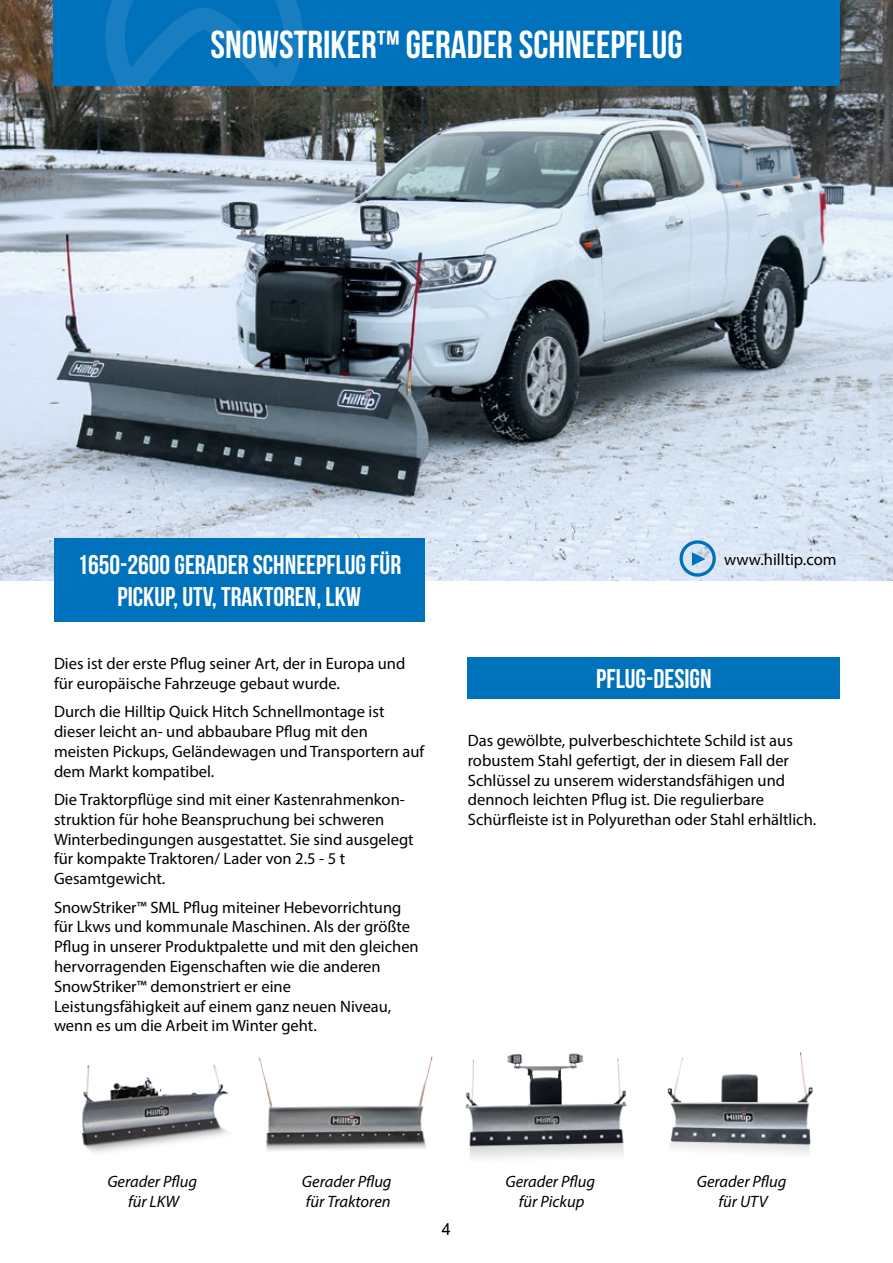
<style>
.page{position:relative;width:893px;height:1263px;background:#fff}
.page>*{position:absolute;margin:0;border:0;box-sizing:border-box;transform-origin:0 0}
.t1{font:39px "Bebas Neue";color:#fff}
.t2{font:27px/32.4px "Bebas Neue";color:#fff;text-align:center}
.t3{font:16.5px/19.8px "Myriad Pro";color:#000}
.t4{font:italic 16.5px/19.8px "Myriad Pro";color:#000;text-align:center}
.t5{font:16.5px "Arial";color:#000}
</style>
<div class="page">
<img style="left:0;top:0;width:893px;height:580px">
<img style="left:465px;top:1053px;width:162px;height:106px">
<img style="left:667px;top:1052px;width:146px;height:101px">
<img style="left:81px;top:1064px;width:147px;height:89px">
<img style="left:258px;top:1056px;width:175px;height:95px">
<div style="left:54px;top:0;width:786px;height:86px;background:#0071bb"></div>
<svg style="left:105px;top:0;width:198px;height:86px"></svg>
<div style="left:54px;top:538px;width:371px;height:84px;background:#0071bb"></div>
<div style="left:468px;top:657px;width:372px;height:42px;background:#0071bb"></div>
<div style="left:718px;top:545px;width:125px;height:30px;background:#dde8f7"></div>
<div style="left:679px;top:540px;width:37px;height:37px;border:3px solid #0071bb;border-radius:50%"></div>
<svg style="left:692px;top:552px;width:13px;height:14px"></svg>
<h1 class="t1" style="left:210px;top:23px;width:474px">SNOWSTRIKER™ GERADER SCHNEEPFLUG</h1>
<h2 class="t2" style="left:77px;top:548px;width:325px">1650-2600 GERADER SCHNEEPFLUG FÜR<br>PICKUP, UTV, TRAKTOREN, LKW</h2>
<p class="t3" style="left:724px;top:549px;width:114px">www.hilltip.com</p>
<p class="t3" style="left:54px;top:653px;width:353px">Dies ist der erste Pflug seiner Art, der in Europa und für europäische Fahrzeuge gebaut wurde.</p>
<p class="t3" style="left:54px;top:702px;width:372px">Durch die Hilltip Quick Hitch Schnellmontage ist dieser leicht an- und abbaubare Pflug mit den meisten Pickups, Geländewagen und Transportern auf dem Markt kompatibel.</p>
<p class="t3" style="left:54px;top:789px;width:361px">Die Traktorpflüge sind mit einer Kastenrahmenkon&shy;struktion für hohe Beanspruchung bei schweren Winterbedingungen ausgestattet. Sie sind ausgelegt für kompakte Traktoren/ Lader von 2.5 - 5 t Gesamtgewicht.</p>
<p class="t3" style="left:54px;top:897px;width:366px">SnowStriker™ SML Pflug miteiner Hebevorrichtung für Lkws und kommunale Maschinen. Als der größte Pflug in unserer Produktpalette und mit den gleichen hervorragenden Eigenschaften wie die anderen SnowStriker™ demonstriert er eine Leistungsfähigkeit auf einem ganz neuen Niveau, wenn es um die Arbeit im Winter geht.</p>
<h2 class="t2" style="left:596px;top:662px;width:117px">PFLUG-DESIGN</h2>
<p class="t3" style="left:468px;top:730px;width:350px">Das gewölbte, pulverbeschichtete Schild ist aus robustem Stahl gefertigt, der in diesem Fall der Schlüssel zu unserem widerstandsfähigen und dennoch leichten Pflug ist. Die regulierbare Schürfleiste ist in Polyurethan oder Stahl erhältlich.</p>
<p class="t4" style="left:107px;top:1171px;width:91px">Gerader Pflug für LKW</p>
<p class="t4" style="left:302px;top:1171px;width:91px;text-align:left">Gerader Pflug für Traktoren</p>
<p class="t5" style="left:442px;top:1217px;width:11px">4</p>
<p class="t4" style="left:505px;top:1171px;width:91px">Gerader Pflug für Pickup</p>
<p class="t4" style="left:697px;top:1171px;width:91px">Gerader Pflug für UTV</p>
</div>
